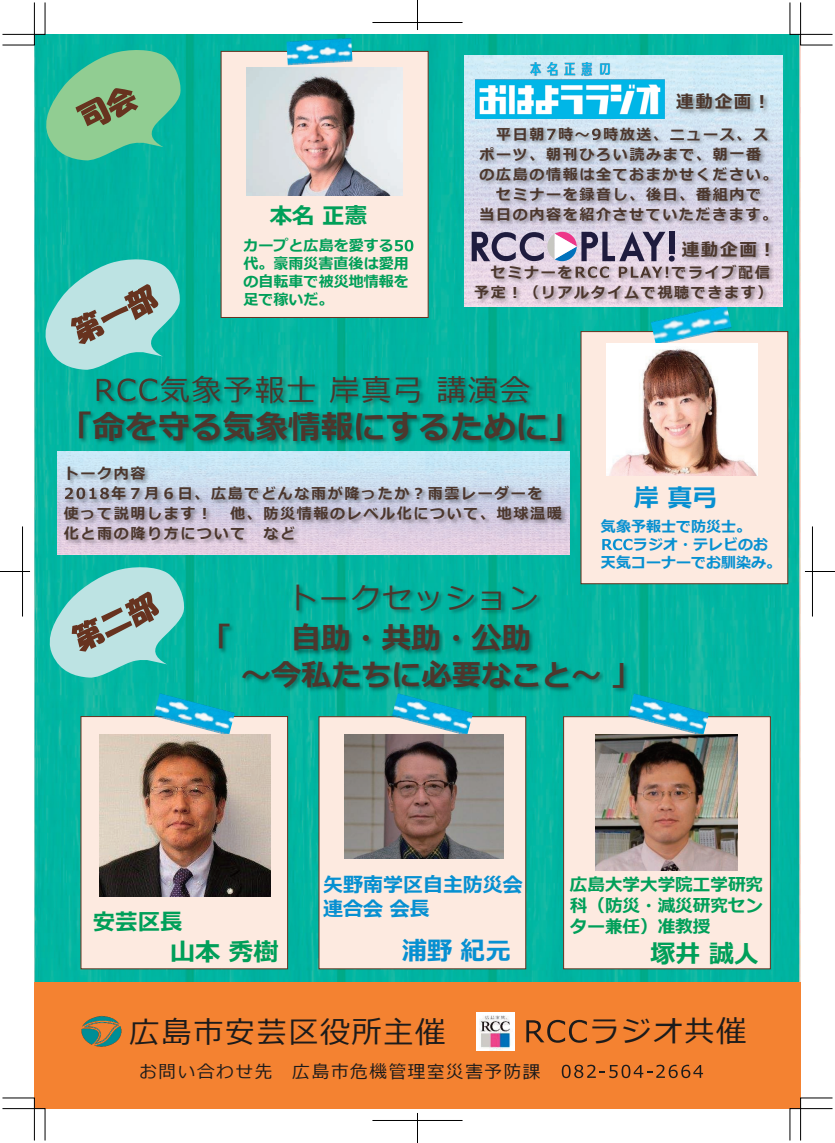
<style>
.page{position:relative;width:835px;height:1143px;background:#fff}
.page>*{position:absolute;margin:0;border:0;box-sizing:border-box;transform-origin:0 0}
.t1{font:italic 700 32.5px "Meiryo";color:#4c372d}
.t2{font:700 30px/36px "Meiryo";color:#4c372d}
.t3{font:30px "Meiryo";letter-spacing:.055em;color:#4c372d}
.t4{font:30px "Meiryo";letter-spacing:.055em;color:#1c1b1b}
.t5{font:700 25.12px "Meiryo";color:#009f59}
.t6{font:700 25.12px "Meiryo";color:#0790d1}
.t7{font:700 25px "Meiryo";color:#009f59}
.t8{font:700 25px "Meiryo";color:#0790d1}
.t9{font:700 22.5px "Meiryo";color:#009f59}
.t10{font:700 20px/24px "Meiryo";color:#0790d1}
.t11{font:700 17.5px/21px "Meiryo";color:#009f59;text-align:justify}
.t12{font:17.5px "Meiryo";letter-spacing:.095em;color:#1c1b1b}
.t13{font:700 17.5px "Meiryo";letter-spacing:.095em;color:#4c372d}
.t14{font:700 15px/20px "Meiryo";letter-spacing:.11em;color:#4c372d;text-align:right}
.t15{font:700 15px/18px "Meiryo";color:#009f59}
.t16{font:700 15px "Meiryo";color:#0790d1}
</style>
<div class="page">
<img style="left:34px;top:34px;width:766px;height:947px">
<div style="left:34px;top:981px;width:766px;height:127px;background:#f48231"></div>
<img style="left:73px;top:364px;width:483px;height:35px">
<svg style="left:97px;top:378px;width:60px;height:21px"></svg>
<img style="left:38px;top:399px;width:542px;height:78px">
<svg style="left:40px;top:258px;width:141px;height:113px;background:#76c4bc"></svg>
<svg style="left:44px;top:565px;width:141px;height:113px;background:#78c3bb"></svg>
<img style="left:266px;top:572px;width:299px;height:40px">
<img style="left:180px;top:612px;width:486px;height:109px">
<div style="left:221px;top:51px;width:207px;height:266px;background:#fdeae0"></div>
<svg style="left:394px;top:240px;width:19px;height:11px"></svg>
<img style="left:286px;top:38px;width:66px;height:27px">
<img style="left:246px;top:67px;width:156px;height:128px">
<div style="left:580px;top:331px;width:207px;height:253px;background:#fdeae0;border:1px solid #67331f"></div>
<img style="left:650px;top:319px;width:81px;height:24px">
<svg style="left:602px;top:538px;width:30px;height:12px"></svg>
<img style="left:606px;top:343px;width:150px;height:132px">
<svg style="left:526px;top:1019px;width:60px;height:23px"></svg>
<img style="left:52px;top:459px;width:527px;height:101px">
<svg style="left:65px;top:487px;width:44px;height:12px"></svg>
<div style="left:81px;top:716px;width:206px;height:252px;background:#fdeae0"></div>
<img style="left:154px;top:693px;width:81px;height:41px">
<div style="left:563px;top:716px;width:207px;height:252px;background:#fdeae0;border:1px solid #67331f"></div>
<img style="left:627px;top:693px;width:81px;height:41px">
<div style="left:318px;top:716px;width:207px;height:252px;background:#fdeae0"></div>
<img style="left:392px;top:693px;width:81px;height:41px">
<img style="left:81px;top:1015px;width:41px;height:32px">
<svg style="left:561px;top:1064px;width:141px;height:14px"></svg>
<img style="left:344px;top:734px;width:159px;height:124px">
<img style="left:595px;top:734px;width:142px;height:136px">
<img style="left:476px;top:1012px;width:38px;height:38px">
<img style="left:464px;top:55px;width:317px;height:203px">
<img style="left:475px;top:62px;width:189px;height:56px">
<img style="left:467px;top:120px;width:327px;height:121px">
<svg style="left:547px;top:129px;width:8px;height:11px"></svg>
<svg style="left:591px;top:128px;width:9px;height:12px"></svg>
<img style="left:662px;top:85px;width:127px;height:47px">
<img style="left:462px;top:258px;width:328px;height:61px">
<img style="left:668px;top:233px;width:127px;height:47px">
<img style="left:100px;top:734px;width:170px;height:162px">
<svg style="left:2px;top:1097px;width:43px;height:43px"></svg>
<svg style="left:2px;top:2px;width:180px;height:159px"></svg>
<svg style="left:789px;top:2px;width:43px;height:43px"></svg>
<svg style="left:789px;top:1097px;width:43px;height:43px"></svg>
<hr style="left:0;top:571px;width:30px;height:1px;background:#000">
<hr style="left:22px;top:526px;width:1px;height:90px;background:#000">
<hr style="left:804px;top:571px;width:30px;height:1px;background:#000">
<hr style="left:811px;top:526px;width:1px;height:90px;background:#000">
<hr style="left:372px;top:22px;width:90px;height:1px;background:#000">
<hr style="left:417px;top:0;width:1px;height:30px;background:#000">
<hr style="left:372px;top:1120px;width:90px;height:1px;background:#000">
<hr style="left:417px;top:1112px;width:1px;height:30px;background:#000">
<svg style="left:471px;top:231px;width:203px;height:47px;background:#aca0b4"></svg>
<h3 class="t9" style="left:269px;top:200px;width:99px">本名正憲</h3>
<p class="t15" style="left:243px;top:237px;width:167px">カープと広島を愛する代。豪雨災害直後は愛用の自転車で被災地情報を足で稼いだ。</p>
<p class="t13" style="left:676px;top:89px;width:96px">連動企画！</p>
<p class="t14" style="left:496px;top:125px;width:273px">平日朝 時～ 時放送、ニュース、ス</p>
<p class="t14" style="left:479px;top:145px;width:283px">ポーツ、朝刊ひろい読みまで、朝一番</p>
<p class="t14" style="left:479px;top:165px;width:299px">の広島の情報は全ておまかせください。</p>
<p class="t14" style="left:496px;top:185px;width:266px">セミナーを録音し、後日、番組内で</p>
<p class="t14" style="left:479px;top:205px;width:299px">当日の内容を紹介させていただきます。</p>
<p class="t13" style="left:681px;top:237px;width:96px">連動企画！</p>
<p class="t14" style="left:474px;top:263px;width:300px">でライブ配信<br>予定！（リアルタイムで視聴できます）</p>
<p class="t14" style="left:490px;top:263px;width:83px">セミナーを</p>
<h2 class="t3" style="left:160px;top:369px;width:371px">気象予報士岸真弓講演会</h2>
<h1 class="t1" style="left:60px;top:404px;width:522px">「命を守る気象情報にするために」</h1>
<p class="t14" style="left:64px;top:464px;width:83px">トーク内容</p>
<p class="t14" style="left:111px;top:484px;width:432px">年７月６日、広島でどんな雨が降ったか？雨雲レーダーを</p>
<p class="t14" style="left:64px;top:504px;width:499px">使って説明します！ 他、防災情報のレベル化について、地球温暖</p>
<p class="t14" style="left:64px;top:524px;width:233px">化と雨の降り方について など</p>
<h2 class="t3" style="left:287px;top:577px;width:253px">トークセッション</h2>
<h3 class="t8" style="left:634px;top:481px;width:85px">岸真弓</h3>
<p class="t16" style="left:600px;top:516px;width:152px">気象予報士で防災士。</p>
<p class="t16" style="left:632px;top:534px;width:136px">ラジオ・テレビのお</p>
<p class="t16" style="left:600px;top:552px;width:182px">天気コーナーでお馴染み。</p>
<h2 class="t2" style="left:201px;top:622px;width:32px">「</h2>
<h2 class="t2" style="left:241px;top:622px;width:401px;text-indent:50px">自助・共助・公助<br>～今私たちに必要なこと～」</h2>
<h3 class="t9" style="left:93px;top:906px;width:91px">安芸区長</h3>
<h3 class="t5" style="left:170px;top:934px;width:110px">山本秀樹</h3>
<h3 class="t10" style="left:323px;top:874px;width:201px">矢野南学区自主防災会連合会会長</h3>
<h3 class="t6" style="left:402px;top:933px;width:110px">浦野紀元</h3>
<p class="t11" style="left:569px;top:874px;width:195px">広島大学大学院工学研究科（防災・減災研究センター兼任）准教授</p>
<h3 class="t7" style="left:650px;top:936px;width:110px">塚井誠人</h3>
<h2 class="t4" style="left:130px;top:1011px;width:316px">広島市安芸区役所主催</h2>
<h2 class="t4" style="left:589px;top:1010px;width:158px">ラジオ共催</h2>
<p class="t12" style="left:139px;top:1059px;width:402px">お問い合わせ先 広島市危機管理室災害予防課</p>
</div>
